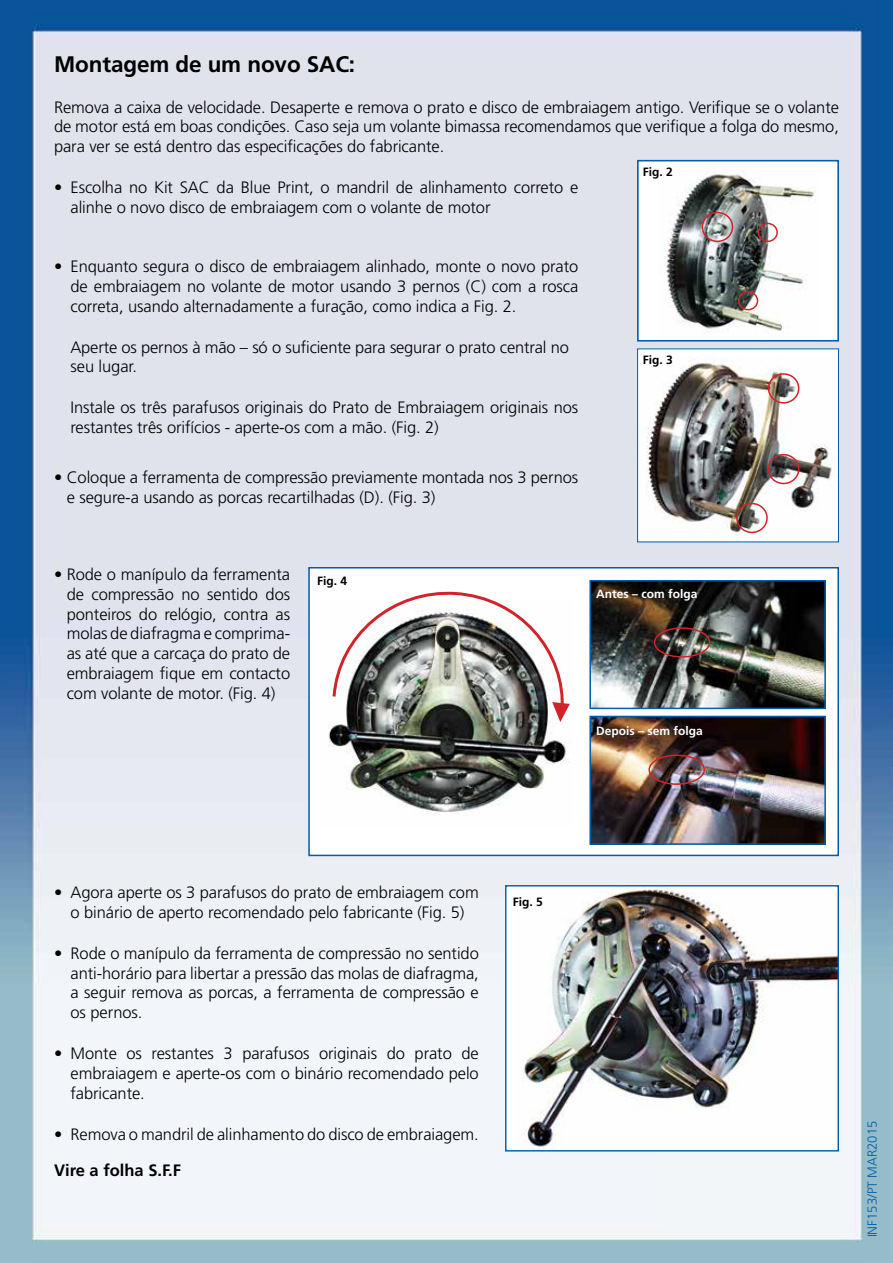
<style>
.page{position:relative;width:893px;height:1263px;background:#fff}
.page>*{position:absolute;margin:0;border:0;box-sizing:border-box;transform-origin:0 0}
.t1{font:700 22.5px "Frutiger";letter-spacing:-.005em;color:#000}
.t2{font:300 16.5px/19.8px "Frutiger";letter-spacing:-.005em;color:#000;text-align:justify}
.t3{font:700 16.5px "Frutiger";color:#000}
.t4{font:300 13.2px "Frutiger";color:#005daa}
.t5{font:700 12px "Frutiger";color:#fff}
.t6{font:700 12px "Frutiger";color:#000}
</style>
<div class="page">
<img style="left:0;top:0;width:893px;height:1263px">
<div style="left:638px;top:349px;width:200px;height:193px;background:#fff"></div>
<img style="left:646px;top:358px;width:186px;height:176px">
<div style="left:637px;top:348px;width:202px;height:194px;border:1px solid #005daa"></div>
<div style="left:638px;top:161px;width:200px;height:180px;background:#fff"></div>
<img style="left:666px;top:169px;width:150px;height:165px">
<div style="left:637px;top:160px;width:202px;height:182px;border:2px solid #005daa"></div>
<div style="left:308px;top:567px;width:531px;height:289px;background:#fff;border:2px solid #005daa"></div>
<img style="left:592px;top:583px;width:231px;height:123px">
<div style="left:589px;top:580px;width:237px;height:129px;border:2px solid #005daa"></div>
<img style="left:592px;top:719px;width:231px;height:123px">
<div style="left:589px;top:716px;width:237px;height:129px;border:2px solid #005daa"></div>
<div style="left:654px;top:627px;width:56px;height:31px;border:2px solid #d2232a;border-radius:50%"></div>
<div style="left:648px;top:754px;width:57px;height:31px;border:2px solid #d2232a;border-radius:50%"></div>
<img style="left:328px;top:722px;width:242px;height:93px">
<svg style="left:332px;top:591px;width:238px;height:131px"></svg>
<div style="left:768px;top:373px;width:31px;height:31px;border:2px solid #d2232a;border-radius:50%"></div>
<div style="left:702px;top:212px;width:31px;height:30px;border:2px solid #d2232a;border-radius:50%"></div>
<div style="left:758px;top:223px;width:20px;height:19px;border:2px solid #d2232a;border-radius:50%"></div>
<div style="left:738px;top:291px;width:20px;height:19px;border:2px solid #d2232a;border-radius:50%"></div>
<div style="left:768px;top:454px;width:31px;height:30px;border:2px solid #d2232a;border-radius:50%"></div>
<div style="left:736px;top:503px;width:32px;height:30px;border:2px solid #d2232a;border-radius:50%"></div>
<div style="left:664px;top:1032px;width:186px;height:201px;background:#f3f6f8"></div>
<div style="left:506px;top:886px;width:332px;height:265px;background:#fff"></div>
<img style="left:522px;top:887px;width:315px;height:260px">
<div style="left:505px;top:885px;width:334px;height:266px;border:1px solid #005daa"></div>
<h1 class="t1" style="left:54px;top:50px;width:303px">Montagem de um novo SAC:</h1>
<p class="t2" style="left:54px;top:97px;width:786px">Remova a caixa de velocidade. Desaperte e remova o prato e disco de embraiagem antigo. Verifique se o volante de motor está em boas condições. Caso seja um volante bimassa recomendamos que verifique a folga do mesmo, para ver se está dentro das especificações do fabricante.</p>
<p class="t2" style="left:70px;top:178px;width:509px;text-indent:-16px">• Escolha no Kit SAC da Blue Print, o mandril de alinhamento correto e alinhe o novo disco de embraiagem com o volante de motor</p>
<p class="t6" style="left:643px;top:165px;width:32px">Fig. 2</p>
<p class="t2" style="left:70px;top:256px;width:509px;text-indent:-16px">• Enquanto segura o disco de embraiagem alinhado, monte o novo prato de embraiagem no volante de motor usando 3 pernos (C) com a rosca correta, usando alternadamente a furação, como indica a Fig. 2.</p>
<p class="t2" style="left:70px;top:337px;width:500px">Aperte os pernos à mão – só o suficiente para segurar o prato central no seu lugar.</p>
<p class="t2" style="left:70px;top:398px;width:509px">Instale os três parafusos originais do Prato de Embraiagem originais nos restantes três orifícios - aperte-os com a mão. (Fig. 2)</p>
<p class="t2" style="left:67px;top:467px;width:513px;text-indent:-13px">• Coloque a ferramenta de compressão previamente montada nos 3 pernos e segure-a usando as porcas recartilhadas (D). (Fig. 3)</p>
<p class="t6" style="left:643px;top:353px;width:32px">Fig. 3</p>
<p class="t2" style="left:67px;top:564px;width:225px;text-indent:-13px">• Rode o manípulo da ferramenta de compressão no sentido dos ponteiros do relógio, contra as molas de diafragma e comprima&shy;as até que a carcaça do prato de embraiagem fique em contacto com volante de motor. (Fig. 4)</p>
<p class="t6" style="left:317px;top:574px;width:32px">Fig. 4</p>
<p class="t5" style="left:596px;top:587px;width:103px">Antes – com folga</p>
<p class="t5" style="left:596px;top:724px;width:108px">Depois – sem folga</p>
<p class="t2" style="left:54px;top:882px;width:426px;text-align:center">• Agora aperte os 3 parafusos do prato de embraiagem com o binário de aperto recomendado pelo fabricante (Fig. 5)</p>
<p class="t2" style="left:70px;top:943px;width:410px;text-indent:-16px">• Rode o manípulo da ferramenta de compressão no sentido anti-horário para libertar a pressão das molas de diafragma, a seguir remova as porcas, a ferramenta de compressão e os pernos.</p>
<p class="t2" style="left:70px;top:1044px;width:410px;text-indent:-16px">• Monte os restantes 3 parafusos originais do prato de embraiagem e aperte-os com o binário recomendado pelo fabricante.</p>
<p class="t2" style="left:54px;top:1124px;width:426px">• Remova o mandril de alinhamento do disco de embraiagem.</p>
<p class="t3" style="left:54px;top:1160px;width:129px">Vire a folha S.F.F</p>
<p class="t6" style="left:513px;top:895px;width:32px">Fig. 5</p>
<p class="t4" style="left:865px;top:1237px;width:118px;rotate:-90deg">INF153/PT MAR2015</p>
</div>
